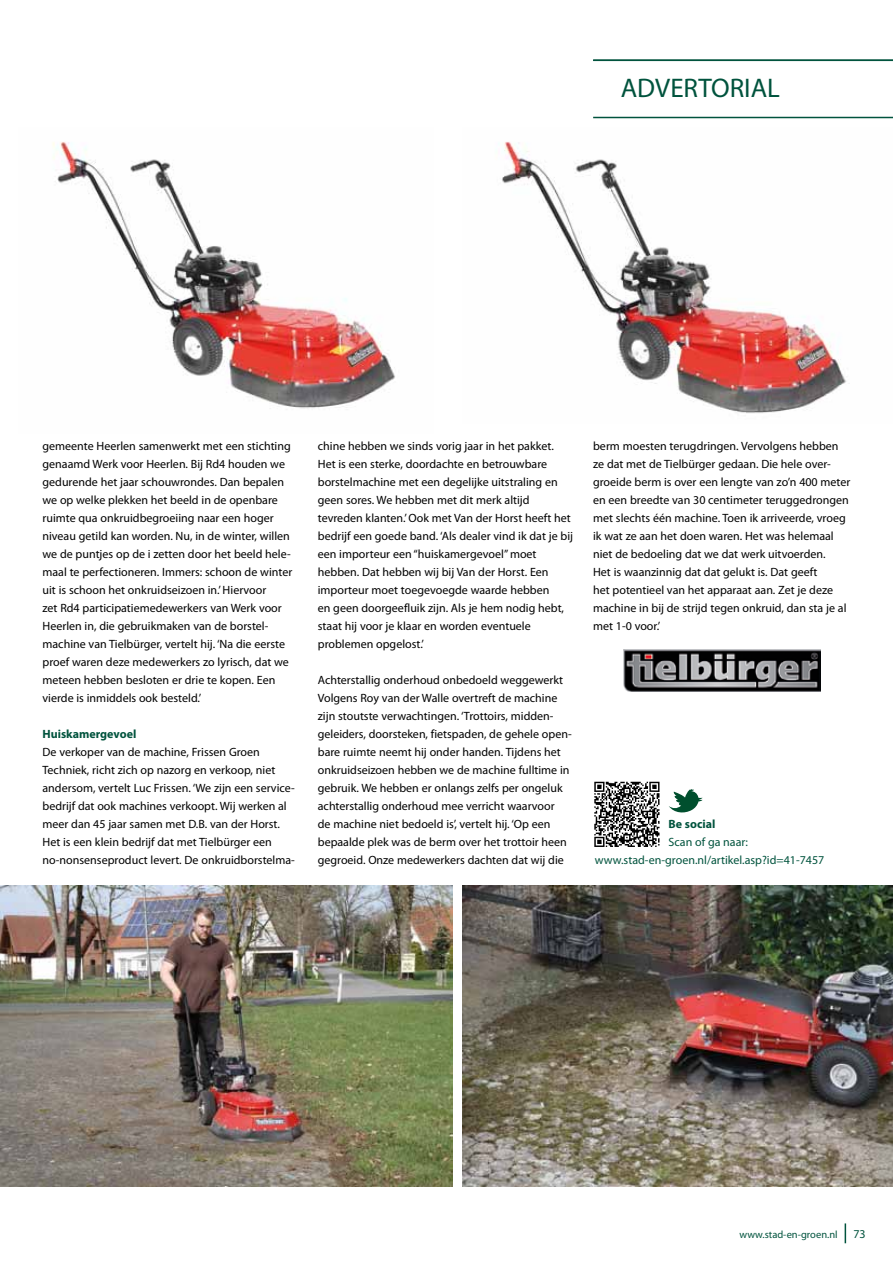
<style>
.page{position:relative;width:893px;height:1263px;background:#fff}
.page>*{position:absolute;margin:0;border:0;box-sizing:border-box;transform-origin:0 0}
.t1{font:27px "Myriad Pro";color:#00533d}
.t2{font:12px/18px "Myriad Pro";color:#000}
.t3{font:12px/18px "Myriad Pro";color:#00533d;text-align:center}
.t4{font:700 12px "Myriad Pro";color:#00533d}
.t5{font:10.5px "Myriad Pro";color:#00533d}
</style>
<div class="page">
<svg style="left:845px;top:1223px;width:1px;height:20px"></svg>
<hr style="left:593px;top:117px;width:300px;height:1px;background:#00533d">
<hr style="left:593px;top:60px;width:300px;height:1px;background:#00533d">
<img style="left:463px;top:885px;width:430px;height:302px">
<img style="left:498px;top:142px;width:349px;height:271px">
<img style="left:0;top:885px;width:452px;height:302px">
<img style="left:52px;top:142px;width:343px;height:267px">
<img style="left:623px;top:650px;width:197px;height:42px">
<svg style="left:594px;top:782px;width:65px;height:65px"></svg>
<svg style="left:669px;top:789px;width:33px;height:23px"></svg>
<h1 class="t1" style="left:621px;top:71px;width:161px">ADVERTORIAL</h1>
<p class="t2" style="left:43px;top:437px;width:251px">gemeente Heerlen samenwerkt met een stichting genaamd Werk voor Heerlen. Bij Rd4 houden we gedurende het jaar schouwrondes. Dan bepalen we op welke plekken het beeld in de openbare ruimte qua onkruidbegroeiing naar een hoger niveau getild kan worden. Nu, in de winter, willen we de puntjes op de i zetten door het beeld hele&shy;maal te perfectioneren. Immers: schoon de winter uit is schoon het onkruidseizoen in.’ Hiervoor<br>zet Rd4 participatiemedewerkers van Werk voor Heerlen in, die gebruikmaken van de borstel&shy;machine van Tielbürger, vertelt hij. ‘Na die eerste proef waren deze medewerkers zo lyrisch, dat we meteen hebben besloten er drie te kopen. Een vierde is inmiddels ook besteld.’</p>
<p class="t4" style="left:43px;top:726px;width:95px">Huiskamergevoel</p>
<p class="t2" style="left:43px;top:743px;width:254px">De verkoper van de machine, Frissen Groen Techniek, richt zich op nazorg en verkoop, niet andersom, vertelt Luc Frissen. ‘We zijn een service&shy;bedrijf dat ook machines verkoopt. Wij werken al meer dan 45 jaar samen met D.B. van der Horst.<br>Het is een klein bedrijf dat met Tielbürger een no-nonsenseproduct levert. De onkruidborstelma-</p>
<p class="t2" style="left:318px;top:437px;width:257px">chine hebben we sinds vorig jaar in het pakket.<br>Het is een sterke, doordachte en betrouwbare borstelmachine met een degelijke uitstraling en geen sores. We hebben met dit merk altijd tevreden klanten.’ Ook met Van der Horst heeft het bedrijf een goede band. ‘Als dealer vind ik dat je bij een importeur een “huiskamergevoel” moet hebben. Dat hebben wij bij Van der Horst. Een importeur moet toegevoegde waarde hebben<br>en geen doorgeefluik zijn. Als je hem nodig hebt, staat hij voor je klaar en worden eventuele problemen opgelost.’</p>
<p class="t2" style="left:318px;top:671px;width:255px">Achterstallig onderhoud onbedoeld weggewerkt Volgens Roy van der Walle overtreft de machine zijn stoutste verwachtingen. ‘Trottoirs, midden&shy;geleiders, doorsteken, fietspaden, de gehele open&shy;bare ruimte neemt hij onder handen. Tijdens het onkruidseizoen hebben we de machine fulltime in gebruik. We hebben er onlangs zelfs per ongeluk achterstallig onderhoud mee verricht waarvoor<br>de machine niet bedoeld is’, vertelt hij. ‘Op een bepaalde plek was de berm over het trottoir heen gegroeid. Onze medewerkers dachten dat wij die</p>
<p class="t2" style="left:593px;top:437px;width:259px">berm moesten terugdringen. Vervolgens hebben ze dat met de Tielbürger gedaan. Die hele over&shy;groeide berm is over een lengte van zo’n 400 meter en een breedte van 30 centimeter teruggedrongen met slechts één machine. Toen ik arriveerde, vroeg ik wat ze aan het doen waren. Het was helemaal niet de bedoeling dat we dat werk uitvoerden.<br>Het is waanzinnig dat dat gelukt is. Dat geeft<br>het potentieel van het apparaat aan. Zet je deze machine in bij de strijd tegen onkruid, dan sta je al met 1-0 voor.’</p>
<p class="t4" style="left:668px;top:816px;width:48px">Be social</p>
<p class="t3" style="left:595px;top:833px;width:231px">Scan of ga naar: www.stad-en-groen.nl/artikel.asp?id=41-7457</p>
<p class="t5" style="left:739px;top:1228px;width:100px">www.stad-en-groen.nl</p>
<p class="t3" style="left:853px;top:1224px;width:14px">73</p>
</div>
